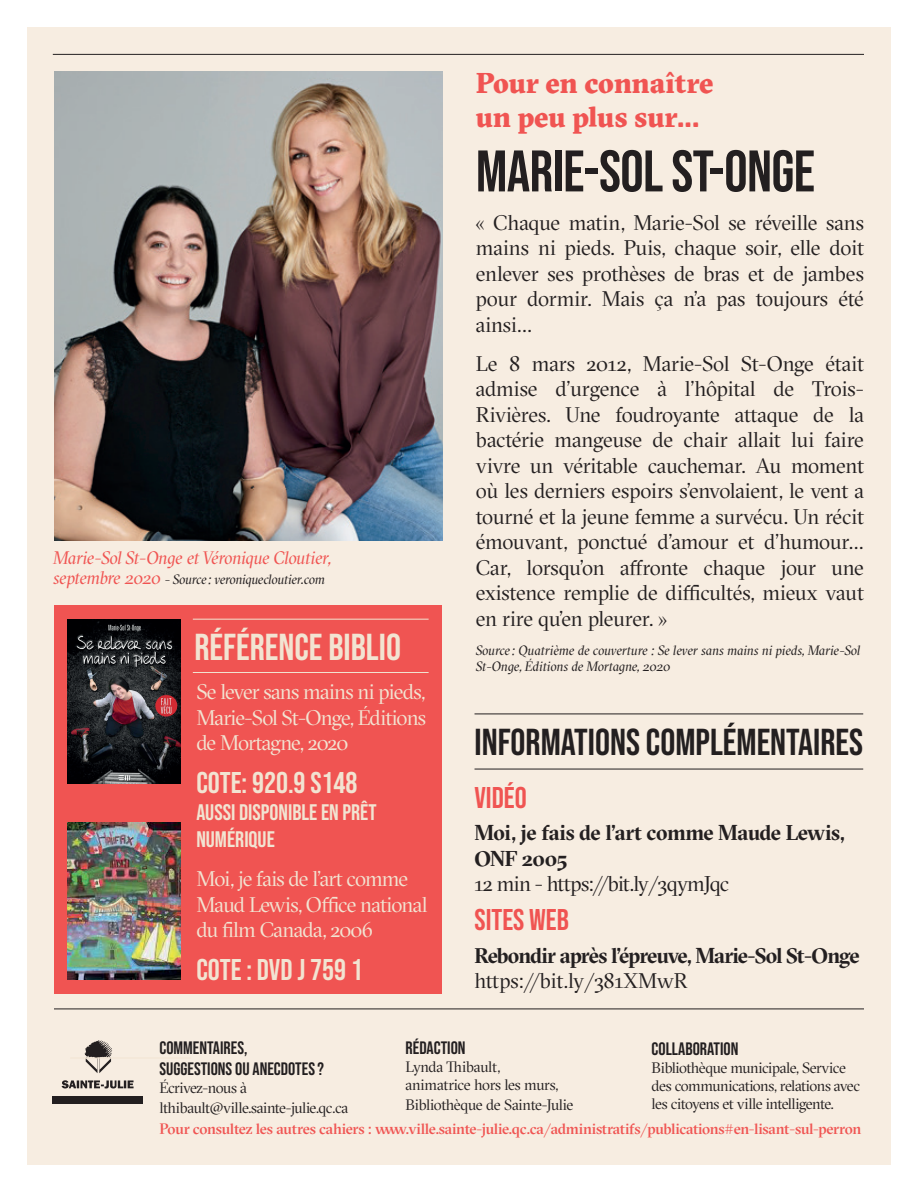
<style>
.page{position:relative;width:918px;height:1188px;background:#fff}
.page>*{position:absolute;margin:0;border:0;box-sizing:border-box;transform-origin:0 0}
.t1{font:58.5px "Bebas Neue";letter-spacing:-.01em;color:#231f20}
.t2{font:37.5px "Bebas Neue";color:#231f20}
.t3{font:37.5px "Bebas Neue";color:#f2e4d2}
.t4{font:30px "Bebas Neue";color:#f2e4d2}
.t5{font:30px "Bebas Neue";color:#f05452}
.t6{font:900 28.5px/34.2px "GT Sectra";letter-spacing:-.01em;color:#f05452}
.t7{font:22.5px/27px "Bebas Neue";color:#f2e4d2}
.t8{font:21px/25.5px "GT Sectra Fine";letter-spacing:-.01em;color:#231f20;text-align:justify}
.t9{font:21px/25.5px "GT Sectra Fine";letter-spacing:-.035em;color:#f2e4d2;text-align:justify}
.t10{font:700 21px/25.5px "GT Sectra Fine";letter-spacing:-.03em;color:#231f20}
.t11{font:21px "GT Sectra Fine";letter-spacing:-.035em;color:#231f20}
.t12{font:18px/21.6px "Bebas Neue";color:#231f20}
.t13{font:italic 18px "GT Sectra Fine";letter-spacing:-.02em;color:#f05452}
.t14{font:15px/18px "GT Sectra Fine";letter-spacing:-.03em;color:#231f20}
.t15{font:500 15px "GT Sectra Fine";letter-spacing:-.015em;color:#f05452}
.t16{font:15px/18px "GT Sectra Fine";letter-spacing:-.01em;color:#231f20}
.t17{font:italic 13.5px/16.2px "GT Sectra Fine";letter-spacing:-.01em;color:#231f20}
.s1{font-size:18px;color:#f05452}
</style>
<div class="page">
<div style="left:27px;top:27px;width:864px;height:1137px;background:#f7ede1"></div>
<hr style="left:54px;top:1009px;width:810px;height:1px;background:#231f20">
<svg style="left:62px;top:1080px;width:72px;height:8px"></svg>
<div style="left:52px;top:1096px;width:91px;height:8px;background:#231f20"></div>
<svg style="left:85px;top:1040px;width:27px;height:33px"></svg>
<hr style="left:53px;top:54px;width:811px;height:1px;background:#231f20">
<hr style="left:70px;top:1058px;width:121px;height:1px;background:#f2e4d2">
<hr style="left:475px;top:769px;width:388px;height:1px;background:#231f20">
<hr style="left:475px;top:714px;width:388px;height:1px;background:#231f20">
<div style="left:55px;top:605px;width:387px;height:388px;background:#f05452"></div>
<hr style="left:193px;top:672px;width:236px;height:1px;background:#f2e4d2">
<hr style="left:193px;top:619px;width:236px;height:1px;background:#f2e4d2">
<img style="left:68px;top:620px;width:113px;height:164px">
<img style="left:68px;top:823px;width:113px;height:157px">
<img style="left:55px;top:71px;width:387px;height:470px">
<p class="t13" style="left:53px;top:547px;width:280px">Marie-Sol St-Onge et Véronique Cloutier,</p>
<p class="t17" style="left:53px;top:571px;width:273px"><span class="s1">septembre 2020</span> - Source : veroniquecloutier.com</p>
<h2 class="t3" style="left:194px;top:626px;width:208px">RÉFÉRENCE BIBLIO</h2>
<p class="t9" style="left:196px;top:679px;width:231px">Se lever sans mains ni pieds, Marie-Sol St-Onge, Éditions de Mortagne, 2020</p>
<h3 class="t4" style="left:196px;top:766px;width:163px">COTE: 920.9 S148</h3>
<p class="t7" style="left:196px;top:799px;width:182px">AUSSI DISPONIBLE EN PRÊT<br>NUMÉRIQUE</p>
<p class="t9" style="left:196px;top:866px;width:233px;text-align:left">Moi, je fais de l’art comme<br>Maud Lewis, Office national du film Canada, 2006</p>
<h3 class="t4" style="left:196px;top:953px;width:168px">COTE : DVD J 759 1</h3>
<h3 class="t6" style="left:476px;top:65px;width:239px">Pour en connaître un peu plus sur...</h3>
<h1 class="t1" style="left:476px;top:138px;width:341px">MARIE-SOL ST-ONGE</h1>
<p class="t8" style="left:476px;top:209px;width:390px">« Chaque matin, Marie-Sol se réveille sans mains ni pieds. Puis, chaque soir, elle doit enlever ses prothèses de bras et de jambes pour dormir. Mais ça n’a pas toujours été ainsi…</p>
<p class="t8" style="left:476px;top:350px;width:390px">Le 8 mars 2012, Marie-Sol St-Onge était admise d’urgence à l’hôpital de Trois-Rivières. Une foudroyante attaque de la bactérie mangeuse de chair allait lui faire vivre un véritable cauchemar. Au moment où les derniers espoirs s’envolaient, le vent a tourné et la jeune femme a survécu. Un récit émouvant, ponctué d’amour et d’humour… Car, lorsqu’on affronte chaque jour une existence remplie de difficultés, mieux vaut en rire qu’en pleurer. »</p>
<p class="t17" style="left:476px;top:642px;width:386px">Source : Quatrième de couverture : Se lever sans mains ni pieds, Marie-Sol<br>St-Onge, Éditions de Mortagne, 2020</p>
<h2 class="t2" style="left:475px;top:721px;width:390px">INFORMATIONS COMPLÉMENTAIRES</h2>
<h3 class="t5" style="left:475px;top:781px;width:54px">VIDÉO</h3>
<p class="t10" style="left:475px;top:820px;width:372px">Moi, je fais de l’art comme Maude Lewis,<br>ONF 2005</p>
<p class="t11" style="left:475px;top:871px;width:256px">12 min - https://bit.ly/3qymJqc</p>
<h3 class="t5" style="left:475px;top:903px;width:96px">SITES WEB</h3>
<p class="t10" style="left:475px;top:942px;width:387px">Rebondir après l’épreuve, Marie-Sol St-Onge</p>
<p class="t8" style="left:475px;top:968px;width:215px">https://bit.ly/381XMwR</p>
<p class="t12" style="left:406px;top:1037px;width:62px">RÉDACTION</p>
<p class="t16" style="left:406px;top:1057px;width:154px">Lynda Thibault, animatrice hors les murs,</p>
<p class="t14" style="left:406px;top:1095px;width:169px">Bibliothèque de Sainte-Julie</p>
<p class="t12" style="left:159px;top:1037px;width:166px">COMMENTAIRES,<br>SUGGESTIONS OU ANECDOTES?</p>
<p class="t14" style="left:159px;top:1078px;width:190px;line-height:19.8px">Écrivez-nous à lthibault@ville.sainte-julie.qc.ca</p>
<p class="t12" style="left:652px;top:1038px;width:88px">COLLABORATION</p>
<p class="t14" style="left:652px;top:1059px;width:210px">Bibliothèque municipale, Service des communications, relations avec les citoyens et ville intelligente.</p>
<p class="t15" style="left:159px;top:1119px;width:703px">Pour consultez les autres cahiers : www.ville.sainte-julie.qc.ca/administratifs/publications#en-lisant-sul-perron</p>
</div>
